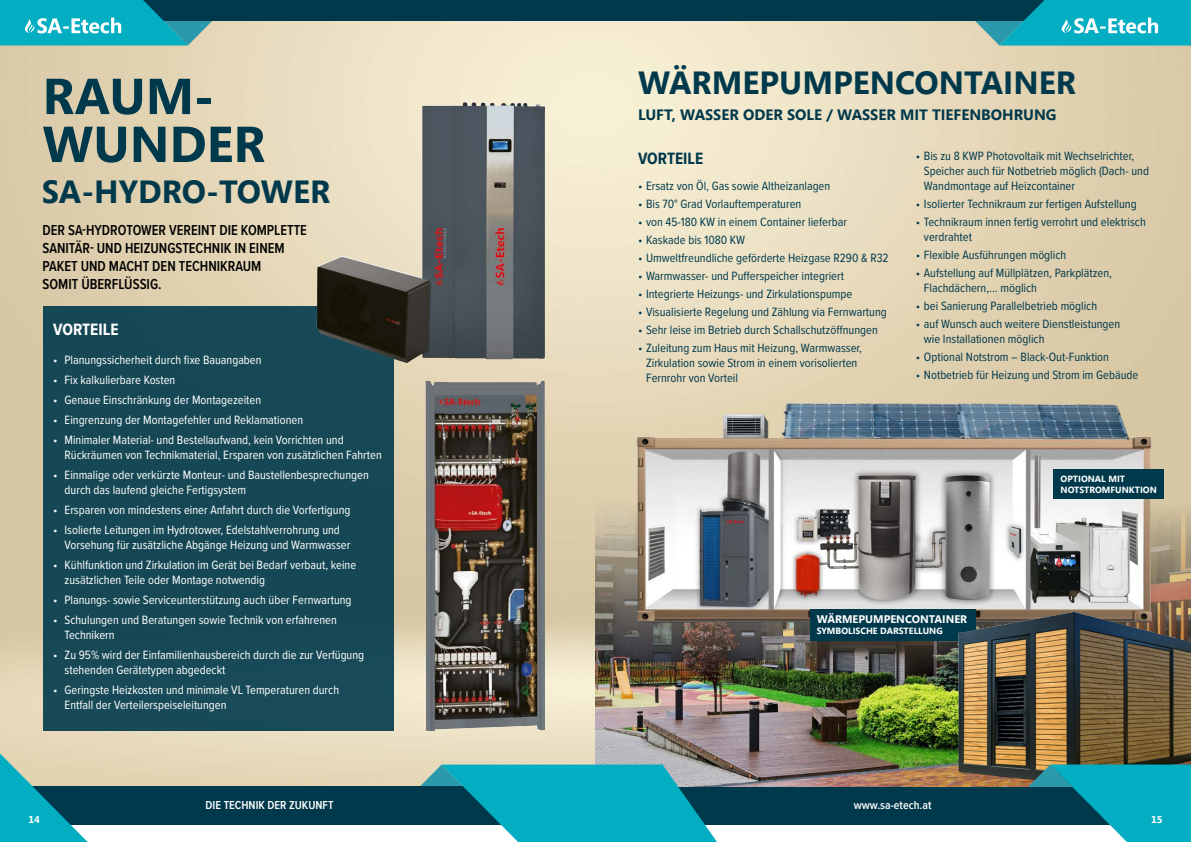
<style>
.page{position:relative;width:1191px;height:842px;background:#fff}
.page>*{position:absolute;margin:0;border:0;box-sizing:border-box;transform-origin:0 0}
.t1{font:700 50.5px/47.9px "Segoe UI";color:#00394c}
.t2{font:700 32px "Segoe UI";color:#00394c}
.t3{font:700 17px "Proxima Nova Cond";color:#fff}
.t4{font:700 17px "Proxima Nova Cond";color:#00394c}
.t5{font:600 15px/18px "Proxima Nova Cond";color:#000;scale:.95 1}
.t6{font:700 15px "Segoe UI";color:#00394c}
.t7{font:12.5px/15px "Proxima Nova Cond";color:#00394c}
.t8{font:12.5px/15px "Proxima Nova Cond";color:#fff}
.t9{font:600 12px "Proxima Nova Cond";color:#fff}
.t10{font:700 11px "Segoe UI";color:#fff}
.t11{font:700 10px "Segoe UI";color:#fff}
.t12{font:700 9px/10.8px "Segoe UI";color:#fff}
</style>
<div class="page">
<img style="left:0;top:20px;width:1191px;height:766px">
<img style="left:595px;top:503px;width:413px;height:284px">
<img style="left:626px;top:294px;width:565px;height:345px">
<div style="left:1053px;top:469px;width:110px;height:30px;background:#00394c"></div>
<div style="left:810px;top:609px;width:165px;height:31px;background:#00394c"></div>
<img style="left:958px;top:612px;width:233px;height:173px">
<div style="left:42px;top:0;width:1019px;height:20px;background:#00394c"></div>
<svg style="left:0;top:0;width:230px;height:45px"></svg>
<svg style="left:957px;top:0;width:234px;height:46px"></svg>
<div style="left:43px;top:306px;width:351px;height:425px;background:#164755"></div>
<div style="left:595px;top:787px;width:596px;height:37px;background:#00394c"></div>
<div style="left:0;top:786px;width:595px;height:38px;background:#00394c"></div>
<svg style="left:0;top:753px;width:88px;height:89px"></svg>
<svg style="left:1008px;top:764px;width:183px;height:78px"></svg>
<svg style="left:399px;top:764px;width:318px;height:78px"></svg>
<hr style="left:662px;top:765px;width:1px;height:77px;background:#03adc2">
<img style="left:316px;top:102px;width:229px;height:261px">
<img style="left:425px;top:381px;width:120px;height:350px">
<h1 class="t1" style="left:43px;top:70px;width:224px">RAUM-<br>WUNDER</h1>
<h2 class="t2" style="left:42px;top:169px;width:290px">SA-HYDRO-TOWER</h2>
<p class="t5" style="left:43px;top:220px;width:280px">DER SA-HYDROTOWER VEREINT DIE KOMPLETTE SANITÄR- UND HEIZUNGSTECHNIK IN EINEM PAKET UND MACHT DEN TECHNIKRAUM<br>SOMIT ÜBERFLÜSSIG.</p>
<h3 class="t3" style="left:53px;top:317px;width:67px">VORTEILE</h3>
<p class="t8" style="left:53px;top:352px;width:210px">• Planungssicherheit durch fixe Bauangaben</p>
<p class="t8" style="left:53px;top:372px;width:124px">• Fix kalkulierbare Kosten</p>
<p class="t8" style="left:53px;top:392px;width:209px">• Genaue Einschränkung der Montagezeiten</p>
<p class="t8" style="left:53px;top:412px;width:251px">• Eingrenzung der Montagefehler und Reklamationen</p>
<p class="t8" style="left:65px;top:432px;width:319px;text-indent:-11px">• Minimaler Material- und Bestellaufwand, kein Vorrichten und<br>Rückräumen von Technikmaterial, Ersparen von zusätzlichen Fahrten</p>
<p class="t8" style="left:65px;top:467px;width:306px;text-indent:-11px">• Einmalige oder verkürzte Monteur- und Baustellenbesprechungen durch das laufend gleiche Fertigsystem</p>
<p class="t8" style="left:53px;top:502px;width:299px">• Ersparen von mindestens einer Anfahrt durch die Vorfertigung</p>
<p class="t8" style="left:65px;top:522px;width:287px;text-indent:-11px">• Isolierte Leitungen im Hydrotower, Edelstahlverrohrung und<br>Vorsehung für zusätzliche Abgänge Heizung und Warmwasser</p>
<p class="t8" style="left:65px;top:557px;width:293px;text-indent:-11px">• Kühlfunktion und Zirkulation im Gerät bei Bedarf verbaut, keine zusätzlichen Teile oder Montage notwendig</p>
<p class="t8" style="left:53px;top:592px;width:300px">• Planungs- sowie Serviceunterstützung auch über Fernwartung</p>
<p class="t8" style="left:65px;top:612px;width:274px;text-indent:-11px">• Schulungen und Beratungen sowie Technik von erfahrenen<br>Technikern</p>
<p class="t8" style="left:65px;top:647px;width:301px;text-indent:-11px">• Zu 95% wird der Einfamilienhausbereich durch die zur Verfügung stehenden Gerätetypen abgedeckt</p>
<p class="t8" style="left:65px;top:682px;width:276px;text-indent:-11px">• Geringste Heizkosten und minimale VL Temperaturen durch<br>Entfall der Verteilerspeiseleitungen</p>
<h2 class="t2" style="left:638px;top:60px;width:439px">WÄRMEPUMPENCONTAINER</h2>
<p class="t6" style="left:638px;top:104px;width:420px">LUFT, WASSER ODER SOLE / WASSER MIT TIEFENBOHRUNG</p>
<h3 class="t4" style="left:638px;top:146px;width:67px">VORTEILE</h3>
<p class="t7" style="left:924px;top:148px;width:227px;text-indent:-8px">• Bis zu 8 KWP Photovoltaik mit Wechselrichter,<br>Speicher auch für Notbetrieb möglich (Dach- und<br>Wandmontage auf Heizcontainer</p>
<p class="t7" style="left:916px;top:196px;width:222px">• Isolierter Technikraum zur fertigen Aufstellung</p>
<p class="t7" style="left:924px;top:214px;width:223px;text-indent:-8px">• Technikraum innen fertig verrohrt und elektrisch verdrahtet</p>
<p class="t7" style="left:916px;top:247px;width:152px">• Flexible Ausführungen möglich</p>
<p class="t7" style="left:924px;top:265px;width:190px;text-indent:-8px">• Aufstellung auf Müllplätzen, Parkplätzen,<br>Flachdächern,... möglich</p>
<p class="t7" style="left:916px;top:298px;width:183px">• bei Sanierung Parallelbetrieb möglich</p>
<p class="t7" style="left:924px;top:316px;width:198px;text-indent:-8px">• auf Wunsch auch weitere Dienstleistungen wie Installationen möglich</p>
<p class="t7" style="left:916px;top:349px;width:195px">• Optional Notstrom – Black-Out-Funktion</p>
<p class="t7" style="left:916px;top:367px;width:224px">• Notbetrieb für Heizung und Strom im Gebäude</p>
<p class="t7" style="left:638px;top:177px;width:194px">• Ersatz von Öl, Gas sowie Altheizanlagen</p>
<p class="t7" style="left:638px;top:195px;width:165px">• Bis 70° Grad Vorlauftemperaturen</p>
<p class="t7" style="left:638px;top:213px;width:210px">• von 45-180 KW in einem Container lieferbar</p>
<p class="t7" style="left:638px;top:231px;width:109px">• Kaskade bis 1080 KW</p>
<p class="t7" style="left:638px;top:249px;width:252px">• Umweltfreundliche geförderte Heizgase R290 &amp; R32</p>
<p class="t7" style="left:638px;top:267px;width:207px">• Warmwasser- und Pufferspeicher integriert</p>
<p class="t7" style="left:638px;top:285px;width:216px">• Integrierte Heizungs- und Zirkulationspumpe</p>
<p class="t7" style="left:638px;top:303px;width:250px">• Visualisierte Regelung und Zählung via Fernwartung</p>
<p class="t7" style="left:638px;top:321px;width:241px">• Sehr leise im Betrieb durch Schallschutzöffnungen</p>
<p class="t7" style="left:646px;top:339px;width:218px;text-indent:-8px">• Zuleitung zum Haus mit Heizung, Warmwasser,<br>Zirkulation sowie Strom in einem vorisolierten<br>Fernrohr von Vorteil</p>
<p class="t10" style="left:816px;top:611px;width:152px">WÄRMEPUMPENCONTAINER</p>
<p class="t12" style="left:816px;top:625px;width:128px">SYMBOLISCHE DARSTELLUNG</p>
<p class="t12" style="left:1060px;top:473px;width:98px">OPTIONAL MIT<br>NOTSTROMFUNKTION</p>
<p class="t9" style="left:206px;top:796px;width:130px">DIE TECHNIK DER ZUKUNFT</p>
<p class="t9" style="left:853px;top:796px;width:79px">www.sa-etech.at</p>
<p class="t11" style="left:28px;top:812px;width:13px">14</p>
<p class="t11" style="left:1151px;top:812px;width:13px">15</p>
</div>
